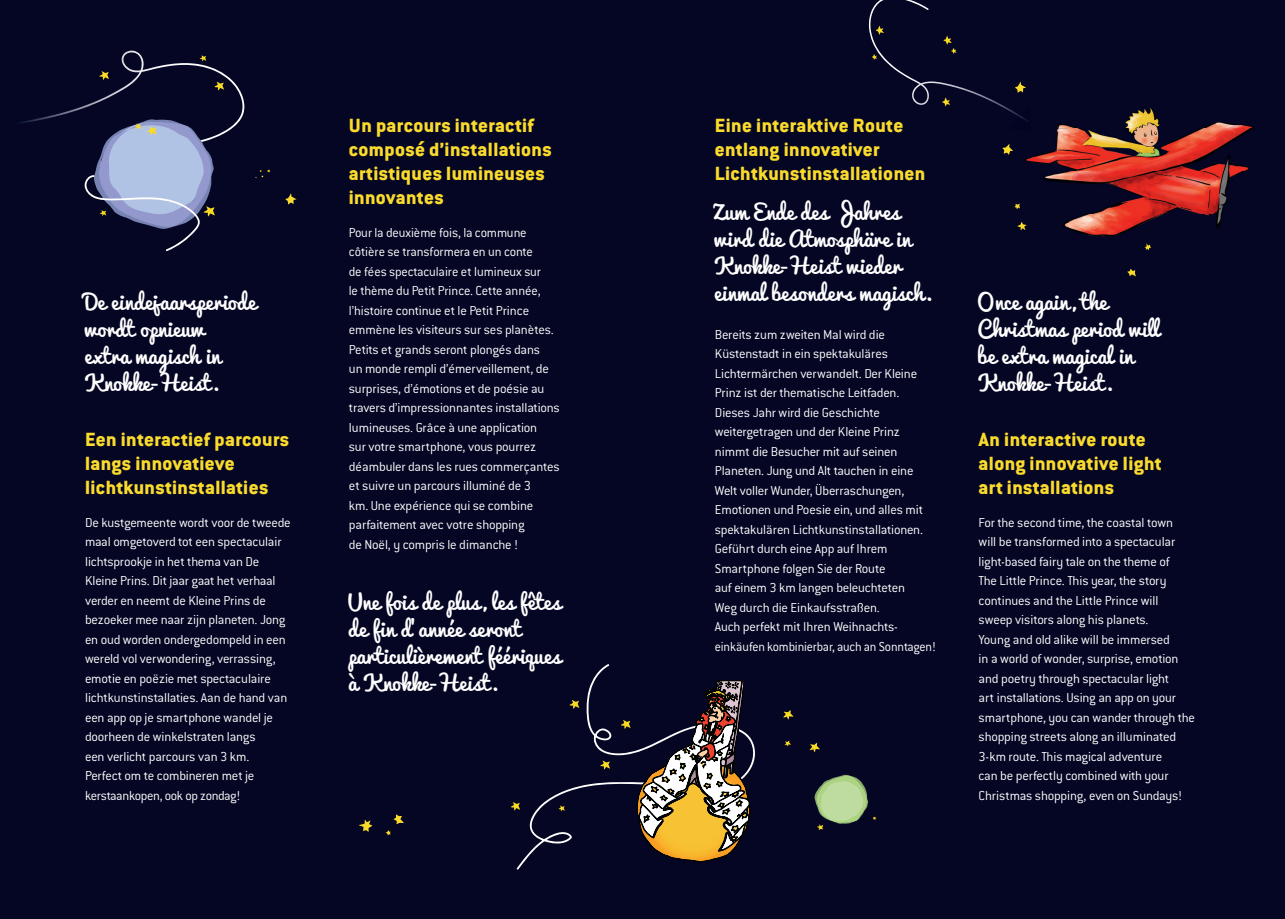
<style>
.page{position:relative;width:1285px;height:919px;background:#fff}
.page>*{position:absolute;margin:0;border:0;box-sizing:border-box;transform-origin:0 0}
.t1{font:italic 21px/27px "Pacifico";color:#fff}
.t2{font:800 21px/24px "Conduit ITC Std";letter-spacing:.02em;color:#fadb2d}
.t3{font:300 14.25px/19.5px "Conduit ITC Std";letter-spacing:-.015em;color:#fff}
</style>
<div class="page">
<div style="left:0;top:0;width:1284px;height:918px;background:#050624"></div>
<svg style="left:814px;top:774px;width:62px;height:56px"></svg>
<svg style="left:511px;top:664px;width:244px;height:206px"></svg>
<img style="left:31px;top:51px;width:213px;height:87px">
<svg style="left:85px;top:119px;width:130px;height:132px"></svg>
<img style="left:18px;top:120px;width:13px;height:4px">
<svg style="left:783px;top:710px;width:10px;height:9px"></svg>
<svg style="left:785px;top:740px;width:6px;height:6px"></svg>
<svg style="left:809px;top:742px;width:10px;height:10px"></svg>
<svg style="left:359px;top:820px;width:13px;height:12px"></svg>
<svg style="left:385px;top:814px;width:19px;height:21px"></svg>
<svg style="left:285px;top:193px;width:11px;height:11px"></svg>
<svg style="left:255px;top:169px;width:15px;height:9px"></svg>
<img style="left:868px;top:0;width:137px;height:109px">
<svg style="left:943px;top:36px;width:13px;height:18px"></svg>
<svg style="left:967px;top:0;width:38px;height:49px"></svg>
<img style="left:1005px;top:107px;width:14px;height:8px">
<svg style="left:1017px;top:115px;width:12px;height:7px"></svg>
<img style="left:1057px;top:108px;width:197px;height:21px">
<img style="left:1019px;top:129px;width:233px;height:108px">
<svg style="left:1015px;top:81px;width:10px;height:12px"></svg>
<svg style="left:1017px;top:222px;width:9px;height:8px"></svg>
<svg style="left:1014px;top:204px;width:6px;height:5px"></svg>
<svg style="left:1002px;top:144px;width:11px;height:11px"></svg>
<svg style="left:1127px;top:268px;width:8px;height:8px"></svg>
<svg style="left:1144px;top:243px;width:7px;height:7px"></svg>
<h1 class="t1" style="left:85px;top:289px;width:173px">De eindejaarsperiode wordt opnieuw<br>extra magisch in<br>Knokke-Heist.</h1>
<h1 class="t2" style="left:85px;top:427px;width:205px">Een interactief parcours langs innovatieve lichtkunstinstallaties</h1>
<p class="t3" style="left:85px;top:512px;width:207px">De kustgemeente wordt voor de tweede maal omgetoverd tot een spectaculair lichtsprookje in het thema van De Kleine Prins. Dit jaar gaat het verhaal verder en neemt de Kleine Prins de bezoeker mee naar zijn planeten. Jong en oud worden ondergedompeld in een wereld vol verwondering, verrassing, emotie en poëzie met spectaculaire lichtkunstinstallaties. Aan de hand van een app op je smartphone wandel je doorheen de winkelstraten langs<br>een verlicht parcours van 3 km.<br>Perfect om te combineren met je kerstaankopen, ook op zondag!</p>
<h1 class="t2" style="left:349px;top:113px;width:204px">Un parcours interactif composé d’installations artistiques lumineuses innovantes</h1>
<p class="t3" style="left:349px;top:222px;width:212px">Pour la deuxième fois, la commune côtière se transformera en un conte<br>de fées spectaculaire et lumineux sur<br>le thème du Petit Prince. Cette année, l’histoire continue et le Petit Prince emmène les visiteurs sur ses planètes.<br>Petits et grands seront plongés dans<br>un monde rempli d’émerveillement, de surprises, d’émotions et de poésie au travers d’impressionnantes installations lumineuses. Grâce à une application<br>sur votre smartphone, vous pourrez déambuler dans les rues commerçantes et suivre un parcours illuminé de 3<br>km. Une expérience qui se combine parfaitement avec votre shopping<br>de Noël, y compris le dimanche !</p>
<h1 class="t1" style="left:349px;top:589px;width:214px">Une fois de plus,les fêtes de fin d’année seront particulièrement féériques à Knokke-Heist.</h1>
<h1 class="t2" style="left:714px;top:113px;width:212px">Eine interaktive Route entlang innovativer<br>Lichtkunstinstallationen</h1>
<h1 class="t1" style="left:714px;top:199px;width:225px">Zum Ende des Jahres wird die Atmosphäre in<br>Knokke-Heist wieder einmal besonders magisch.</h1>
<p class="t3" style="left:714px;top:324px;width:223px">Bereits zum zweiten Mal wird die Küstenstadt in ein spektakuläres Lichtermärchen verwandelt. Der Kleine Prinz ist der thematische Leitfaden.<br>Dieses Jahr wird die Geschichte weitergetragen und der Kleine Prinz nimmt die Besucher mit auf seinen Planeten. Jung und Alt tauchen in eine Welt voller Wunder, Überraschungen, Emotionen und Poesie ein, und alles mit spektakulären Lichtkunstinstallationen.<br>Geführt durch eine App auf Ihrem Smartphone folgen Sie der Route<br>auf einem 3 km langen beleuchteten<br>Weg durch die Einkaufsstraßen.<br>Auch perfekt mit Ihren Weihnachts&shy;einkäufen kombinierbar, auch an Sonntagen!</p>
<h1 class="t1" style="left:978px;top:289px;width:183px">Once again,the<br>Christmas period will be extra magical in<br>Knokke-Heist.</h1>
<h1 class="t2" style="left:978px;top:427px;width:184px">An interactive route along innovative light art installations</h1>
<p class="t3" style="left:978px;top:512px;width:218px">For the second time, the coastal town<br>will be transformed into a spectacular light-based fairy tale on the theme of<br>The Little Prince. This year, the story continues and the Little Prince will sweep visitors along his planets.<br>Young and old alike will be immersed<br>in a world of wonder, surprise, emotion and poetry through spectacular light<br>art installations. Using an app on your smartphone, you can wander through the shopping streets along an illuminated 3-km route. This magical adventure<br>can be perfectly combined with your Christmas shopping, even on Sundays!</p>
</div>
